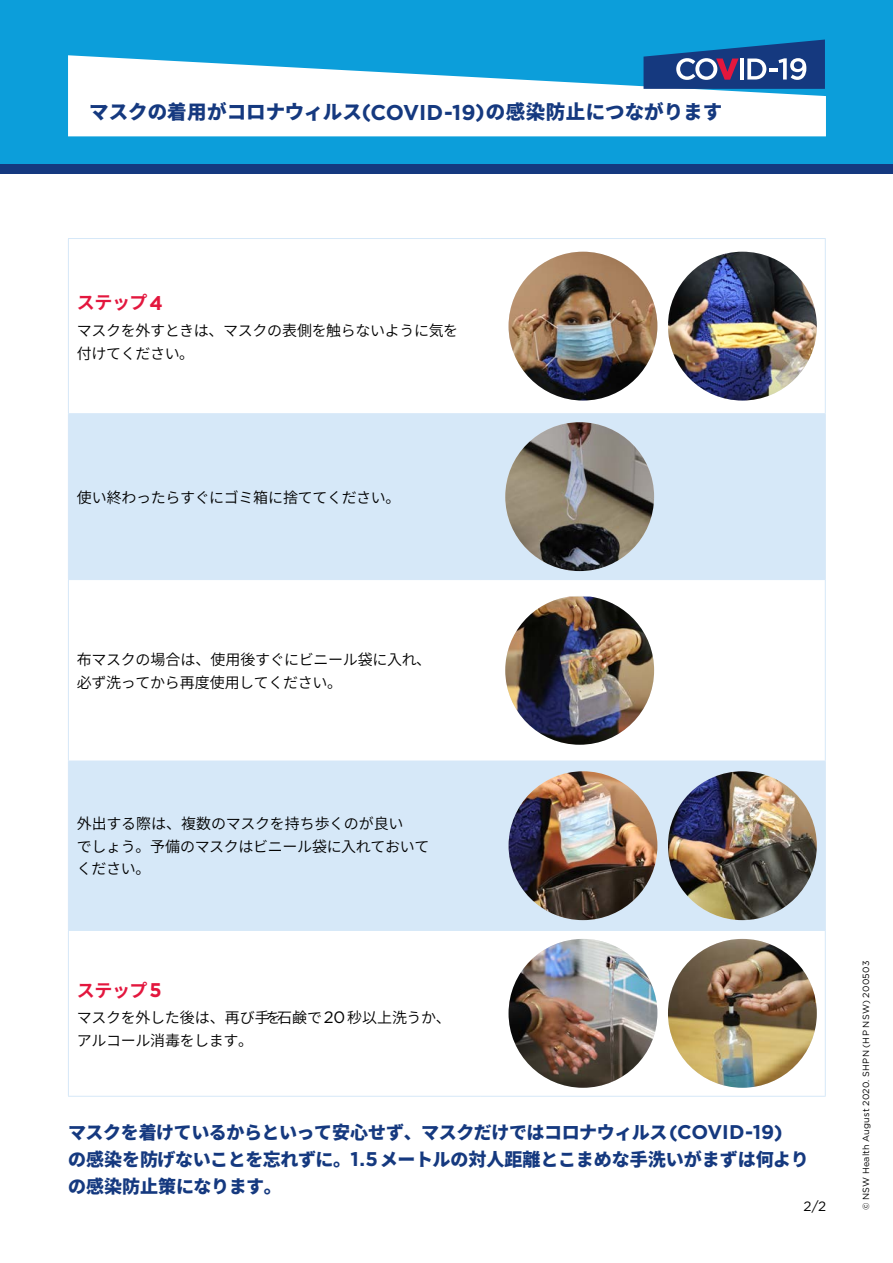
<style>
.page{position:relative;width:893px;height:1263px;background:#fff}
.page>*{position:absolute;margin:0;border:0;box-sizing:border-box;transform-origin:0 0}
.t1{font:800 19.5px "Source Han Sans JP";color:#15397f}
.t2{font:800 18px/27px "Source Han Sans JP";letter-spacing:-.025em;color:#15397f}
.t3{font:700 18px "Source Han Sans JP";letter-spacing:-.025em;color:#e3173e}
.t4{font:15px/22.5px "Source Han Sans JP";letter-spacing:-.025em;color:#000}
.t5{font:13.5px "Gotham";color:#000}
.t6{font:9px "Gotham";letter-spacing:.02em;color:#000}
.s1{font-family:"Gotham";font-weight:700;font-size:21.45px}
.s2{font-family:"Gotham";font-size:19.8px}
.s3{font-family:"Gotham";font-size:16.5px}
.s4{font-family:"Gotham";font-weight:700;font-size:19.8px}
</style>
<div class="page">
<div style="left:0;top:0;width:893px;height:169px;background:#0c9eda"></div>
<div style="left:0;top:164px;width:893px;height:10px;background:#15397f"></div>
<svg style="left:69px;top:414px;width:756px;height:516px;fill:#d6e8f8"></svg>
<hr style="left:68px;top:238px;width:413px;height:1px;background:#d6e8f8">
<hr style="left:68px;top:239px;width:1px;height:174px;background:#d6e8f8">
<hr style="left:481px;top:238px;width:345px;height:1px;background:#d6e8f8">
<hr style="left:825px;top:239px;width:1px;height:174px;background:#d6e8f8">
<hr style="left:68px;top:413px;width:413px;height:1px;background:#d6e8f8">
<hr style="left:68px;top:414px;width:1px;height:165px;background:#d6e8f8">
<hr style="left:481px;top:413px;width:345px;height:1px;background:#d6e8f8">
<hr style="left:825px;top:414px;width:1px;height:165px;background:#d6e8f8">
<hr style="left:68px;top:579px;width:413px;height:1px;background:#d6e8f8">
<hr style="left:68px;top:580px;width:1px;height:181px;background:#d6e8f8">
<hr style="left:481px;top:579px;width:345px;height:1px;background:#d6e8f8">
<hr style="left:825px;top:580px;width:1px;height:181px;background:#d6e8f8">
<hr style="left:68px;top:761px;width:413px;height:1px;background:#d6e8f8">
<hr style="left:68px;top:761px;width:1px;height:169px;background:#d6e8f8">
<hr style="left:481px;top:761px;width:345px;height:1px;background:#d6e8f8">
<hr style="left:825px;top:761px;width:1px;height:169px;background:#d6e8f8">
<hr style="left:68px;top:930px;width:413px;height:1px;background:#d6e8f8">
<hr style="left:68px;top:931px;width:1px;height:165px;background:#d6e8f8">
<hr style="left:481px;top:930px;width:345px;height:1px;background:#d6e8f8">
<hr style="left:825px;top:931px;width:1px;height:165px;background:#d6e8f8">
<hr style="left:68px;top:1096px;width:413px;height:1px;background:#d6e8f8">
<hr style="left:481px;top:1096px;width:345px;height:1px;background:#d6e8f8">
<img style="left:509px;top:252px;width:148px;height:148px;border-radius:74px">
<img style="left:668px;top:252px;width:149px;height:148px;border-radius:74px">
<img style="left:505px;top:422px;width:149px;height:149px;border-radius:74px">
<img style="left:505px;top:597px;width:149px;height:148px">
<img style="left:509px;top:771px;width:148px;height:149px;border-radius:74px">
<img style="left:668px;top:771px;width:149px;height:149px;border-radius:74px">
<img style="left:509px;top:939px;width:148px;height:149px;border-radius:74px">
<img style="left:668px;top:939px;width:149px;height:149px;border-radius:74px">
<svg style="left:68px;top:55px;width:758px;height:81px;fill:#fff"></svg>
<svg style="left:643px;top:40px;width:182px;height:49px"></svg>
<h1 class="t1" style="left:89px;top:101px;width:634px">マスクの着用がコロナウィルス<span class="s1">(COVID-19)</span>の感染防止につながります</h1>
<p class="t3" style="left:77px;top:293px;width:87px">ステップ<span class="s2">4</span></p>
<p class="t4" style="left:77px;top:320px;width:383px">マスクを外すときは、マスクの表側を触らないように気を付けてください。</p>
<p class="t4" style="left:77px;top:486px;width:325px">使い終わったらすぐにゴミ箱に捨ててください。</p>
<p class="t4" style="left:77px;top:649px;width:356px">布マスクの場合は、使用後すぐにビニール袋に入れ、必ず洗ってから再度使用してください。</p>
<p class="t4" style="left:77px;top:813px;width:354px">外出する際は、複数のマスクを持ち歩くのが良い<br>でしょう。予備のマスクはビニール袋に入れておいてください。</p>
<p class="t3" style="left:77px;top:980px;width:86px">ステップ<span class="s2">5</span></p>
<p class="t4" style="left:77px;top:1007px;width:375px">マスクを外した後は、再び手を石鹸で<span class="s3">20</span>秒以上洗うか、アルコール消毒をします。</p>
<p class="t2" style="left:68px;top:1119px;width:742px">マスクを着けているからといって安心せず、マスクだけではコロナウィルス<span class="s4">(COVID-19)<br></span>の感染を防げないことを忘れずに。<span class="s4">1.5</span>メートルの対人距離とこまめな手洗いがまずは何よりの感染防止策になります。</p>
<p class="t5" style="left:804px;top:1197px;width:24px">2/2</p>
<p class="t6" style="left:860px;top:1210px;width:251px;rotate:-90deg">© NSW Health August 2020. SHPN (HP NSW) 200503</p>
</div>
